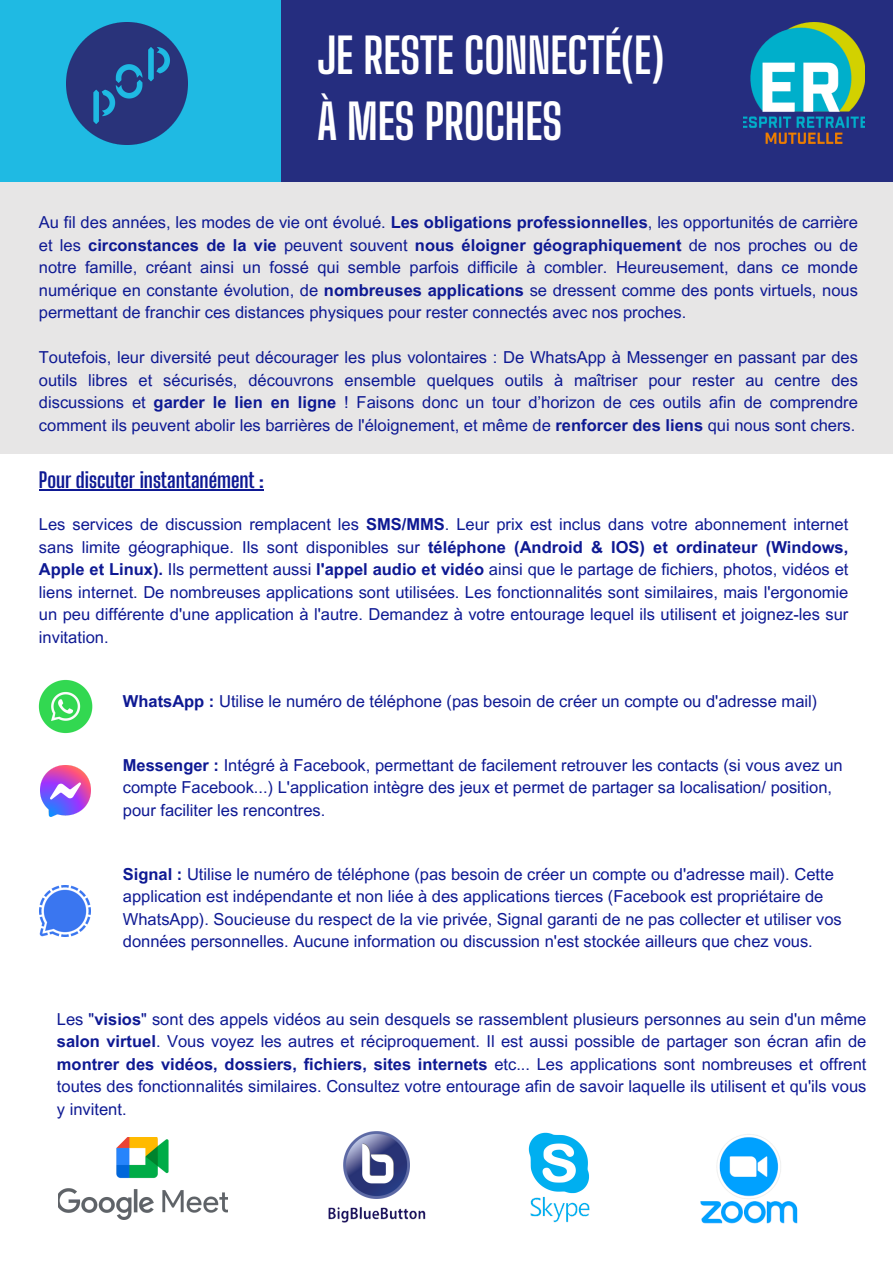
<style>
.page{position:relative;width:893px;height:1264px;background:#fff}
.page>*{position:absolute;margin:0;border:0;box-sizing:border-box;transform-origin:0 0}
.t1{font:700 48.15px/66.3px "Big Shoulders Display";color:#fff}
.t2{font:700 20.85px "Big Shoulders Display";color:#0e1993}
.t3{font:16.5px/22.5px "Arial MT Pro";color:#0e1993;text-align:justify}
.s1{font-weight:700}
</style>
<div class="page">
<div style="left:280px;top:0;width:612px;height:182px;background:#252d7f"></div>
<div style="left:0;top:0;width:280px;height:182px;background:#1fbae3"></div>
<img style="left:66px;top:23px;width:122px;height:121px">
<img style="left:40px;top:765px;width:51px;height:51px">
<img style="left:38px;top:679px;width:55px;height:55px">
<img style="left:40px;top:885px;width:50px;height:51px">
<div style="left:0;top:182px;width:892px;height:272px;background:#e7e6e6"></div>
<img style="left:58px;top:1137px;width:169px;height:82px">
<img style="left:700px;top:1134px;width:98px;height:90px">
<img style="left:743px;top:23px;width:121px;height:120px">
<img style="left:343px;top:1131px;width:67px;height:66px">
<img style="left:328px;top:1207px;width:98px;height:16px">
<img style="left:528px;top:1132px;width:61px;height:54px">
<img style="left:530px;top:1186px;width:60px;height:37px">
<hr style="left:39px;top:489px;width:225px;height:1px;background:#0e1993">
<p class="t1" style="left:317px;top:22px;width:348px">JE RESTE CONNECTÉ(E)<br>À MES PROCHES</p>
<p class="t3" style="left:39px;top:213px;width:820px">Au fil des années, les modes de vie ont évolué. <span class="s1">Les obligations professionnelles</span>, les opportunités de carrière et les <span class="s1">circonstances de la vie</span> peuvent souvent <span class="s1">nous éloigner géographiquement</span> de nos proches ou de notre famille, créant ainsi un fossé qui semble parfois difficile à combler. Heureusement, dans ce monde numérique en constante évolution, de <span class="s1">nombreuses applications</span> se dressent comme des ponts virtuels, nous permettant de franchir ces distances physiques pour rester connectés avec nos proches.</p>
<p class="t3" style="left:39px;top:348px;width:820px">Toutefois, leur diversité peut décourager les plus volontaires : De WhatsApp à Messenger en passant par des outils libres et sécurisés, découvrons ensemble quelques outils à maîtriser pour rester au centre des discussions et <span class="s1">garder le lien en ligne</span> ! Faisons donc un tour d’horizon de ces outils afin de comprendre comment ils peuvent abolir les barrières de l'éloignement, et même de <span class="s1">renforcer des liens</span> qui nous sont chers.</p>
<p class="t2" style="left:39px;top:467px;width:226px">Pour discuter instantanément :</p>
<p class="t3" style="left:39px;top:515px;width:811px">Les services de discussion remplacent les <span class="s1">SMS/MMS</span>. Leur prix est inclus dans votre abonnement internet sans limite géographique. Ils sont disponibles sur <span class="s1">téléphone (Android &amp; IOS) et ordinateur (Windows, Apple et Linux).</span> Ils permettent aussi <span class="s1">l'appel audio et vidéo</span> ainsi que le partage de fichiers, photos, vidéos et liens internet. De nombreuses applications sont utilisées. Les fonctionnalités sont similaires, mais l'ergonomie un peu différente d'une application à l'autre. Demandez à votre entourage lequel ils utilisent et joignez-les sur invitation.</p>
<p class="t3" style="left:123px;top:692px;width:696px"><span class="s1">WhatsApp :</span> Utilise le numéro de téléphone (pas besoin de créer un compte ou d'adresse mail)</p>
<p class="t3" style="left:123px;top:756px;width:721px;text-align:left"><span class="s1">Messenger :</span> Intégré à Facebook, permettant de facilement retrouver les contacts (si vous avez un compte Facebook...) L'application intègre des jeux et permet de partager sa localisation/ position, pour faciliter les rencontres.</p>
<p class="t3" style="left:123px;top:864px;width:720px;text-align:left"><span class="s1">Signal :</span> Utilise le numéro de téléphone (pas besoin de créer un compte ou d'adresse mail). Cette application est indépendante et non liée à des applications tierces (Facebook est propriétaire de WhatsApp). Soucieuse du respect de la vie privée, Signal garanti de ne pas collecter et utiliser vos données personnelles. Aucune information ou discussion n'est stockée ailleurs que chez vous.</p>
<p class="t3" style="left:57px;top:1009px;width:811px">Les "<span class="s1">visios</span>" sont des appels vidéos au sein desquels se rassemblent plusieurs personnes au sein d'un même <span class="s1">salon virtuel</span>. Vous voyez les autres et réciproquement. Il est aussi possible de partager son écran afin de <span class="s1">montrer des vidéos, dossiers, fichiers, sites internets</span> etc... Les applications sont nombreuses et offrent toutes des fonctionnalités similaires. Consultez votre entourage afin de savoir laquelle ils utilisent et qu'ils vous y invitent.</p>
</div>
